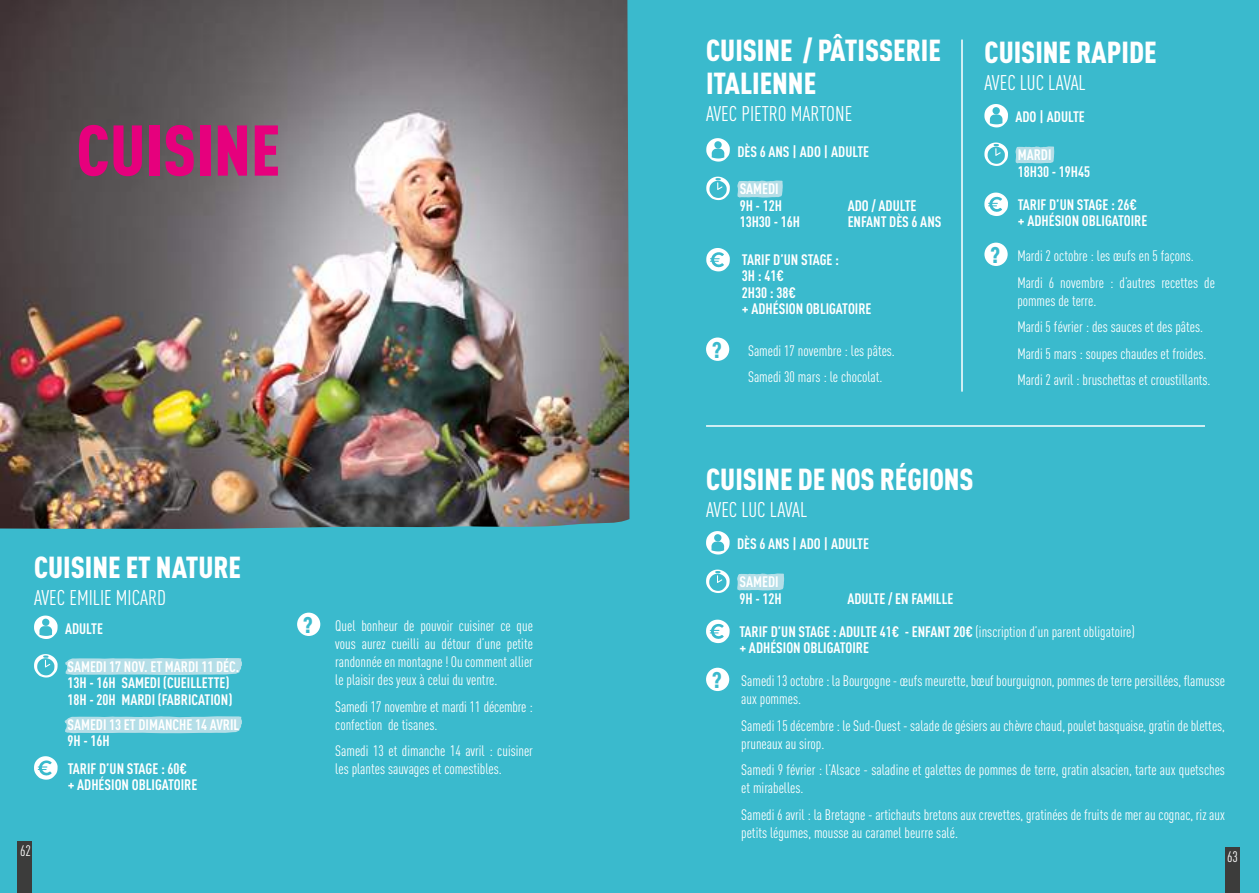
<style>
.page{position:relative;width:1259px;height:893px;background:#3abacd}
.page>*{position:absolute;margin:0;border:0;box-sizing:border-box;transform-origin:0 0}
.t1{font:900 70.5px "DIN Cond";color:#e6007d}
.t2{font:900 30px/33px "DIN Cond";color:#fff}
.t3{font:21px "DIN Cond Regular Alternate";color:#fff}
.t4{font:15px/18px "DIN Cond";color:#fff}
.t5{font:700 15px/16.5px "DIN Cond";color:#fff}
.s1{font-weight:900;font-size:22.5px;color:#3abacd}
.s2{font-weight:400}
</style>
<div class="page">
<img style="left:0;top:0;width:629px;height:529px">
<div style="left:17px;top:841px;width:15px;height:52px;background:#3c3c3b"></div>
<div style="left:1225px;top:847px;width:14px;height:46px;background:#3c3c3b"></div>
<svg style="left:737px;top:180px;width:46px;height:18px"></svg>
<svg style="left:706px;top:177px;width:24px;height:23px"></svg>
<svg style="left:706px;top:248px;width:24px;height:23px"></svg>
<svg style="left:706px;top:138px;width:24px;height:24px"></svg>
<div style="left:706px;top:337px;width:23px;height:24px;background:#fff;border-radius:50%"></div>
<svg style="left:737px;top:573px;width:47px;height:17px"></svg>
<svg style="left:706px;top:570px;width:23px;height:23px"></svg>
<svg style="left:706px;top:620px;width:23px;height:23px"></svg>
<svg style="left:706px;top:531px;width:23px;height:23px"></svg>
<div style="left:706px;top:668px;width:23px;height:23px;background:#fff;border-radius:50%"></div>
<svg style="left:1015px;top:146px;width:39px;height:17px"></svg>
<svg style="left:984px;top:143px;width:24px;height:23px"></svg>
<svg style="left:984px;top:193px;width:24px;height:23px"></svg>
<svg style="left:984px;top:104px;width:24px;height:23px"></svg>
<div style="left:984px;top:243px;width:23px;height:23px;background:#fff;border-radius:50%"></div>
<svg style="left:65px;top:658px;width:177px;height:17px"></svg>
<svg style="left:64px;top:716px;width:178px;height:17px"></svg>
<svg style="left:34px;top:654px;width:24px;height:23px"></svg>
<svg style="left:34px;top:756px;width:24px;height:24px"></svg>
<svg style="left:34px;top:616px;width:24px;height:23px"></svg>
<div style="left:297px;top:613px;width:23px;height:23px;background:#fff;border-radius:50%"></div>
<hr style="left:706px;top:425px;width:499px;height:2px;background:#fff">
<hr style="left:961px;top:40px;width:1px;height:352px;background:#fff">
<h1 class="t1" style="left:77px;top:106px;width:205px">CUISINE</h1>
<h2 class="t2" style="left:34px;top:550px;width:208px">CUISINE ET NATURE</h2>
<h3 class="t3" style="left:34px;top:585px;width:134px">AVEC EMILIE MICARD</h3>
<p class="t5" style="left:65px;top:620px;width:39px">ADULTE</p>
<p class="t5" style="left:67px;top:657px;width:173px">SAMEDI 17 NOV. ET MARDI 11 DÉC.<br>13H - 16H SAMEDI (CUEILLETTE)<br>18H - 20H MARDI (FABRICATION)</p>
<p class="t5" style="left:67px;top:715px;width:173px">SAMEDI 13 ET DIMANCHE 14 AVRIL<br>9H - 16H</p>
<p class="t4" style="left:335px;top:617px;width:199px;text-align:justify;text-indent:-33px"><span class="s1">?</span> Quel bonheur de pouvoir cuisiner ce que vous aurez cueilli au détour d’une petite randonnée en montagne ! Ou comment allier le plaisir des yeux à celui du ventre.</p>
<p class="t4" style="left:335px;top:697px;width:199px">Samedi 17 novembre et mardi 11 décembre : confection de tisanes.</p>
<p class="t4" style="left:335px;top:742px;width:199px">Samedi 13 et dimanche 14 avril : cuisiner</p>
<p class="t4" style="left:20px;top:841px;width:12px">62</p>
<p class="t5" style="left:68px;top:760px;width:121px">TARIF D’UN STAGE : 60€</p>
<p class="t4" style="left:335px;top:760px;width:168px">les plantes sauvages et comestibles.</p>
<p class="t5" style="left:68px;top:776px;width:131px">+ ADHÉSION OBLIGATOIRE</p>
<h2 class="t2" style="left:706px;top:33px;width:236px">CUISINE / PÂTISSERIE<br>ITALIENNE</h2>
<h3 class="t3" style="left:706px;top:101px;width:148px">AVEC PIETRO MARTONE</h3>
<p class="t5" style="left:737px;top:142px;width:133px">DÈS 6 ANS | ADO | ADULTE</p>
<p class="t5" style="left:739px;top:180px;width:44px">SAMEDI<br>9H - 12H</p>
<p class="t5" style="left:847px;top:197px;width:70px">ADO / ADULTE</p>
<p class="t5" style="left:739px;top:213px;width:62px">13H30 - 16H</p>
<p class="t5" style="left:847px;top:213px;width:95px">ENFANT DÈS 6 ANS</p>
<p class="t5" style="left:742px;top:251px;width:131px">TARIF D’UN STAGE :<br>3H : 41€<br>2H30 : 38€<br>+ ADHÉSION OBLIGATOIRE</p>
<p class="t4" style="left:748px;top:337px;width:148px;line-height:26.5px;text-indent:-37px"><span class="s1">?</span> Samedi 17 novembre : les pâtes.<br>Samedi 30 mars : le chocolat.</p>
<h2 class="t2" style="left:984px;top:35px;width:173px">CUISINE RAPIDE</h2>
<h3 class="t3" style="left:984px;top:71px;width:103px">AVEC LUC LAVAL</h3>
<p class="t5" style="left:1015px;top:108px;width:71px">ADO | ADULTE</p>
<p class="t5" style="left:1017px;top:146px;width:74px">MARDI<br>18H30 - 19H45</p>
<p class="t5" style="left:1017px;top:196px;width:131px">TARIF D’UN STAGE : 26€ + ADHÉSION OBLIGATOIRE</p>
<p class="t4" style="left:1017px;top:242px;width:199px;line-height:26.5px;text-indent:-27px"><span class="s1">?</span> Mardi 2 octobre : les œufs en 5 façons.<br>Mardi 6 novembre : d’autres recettes de</p>
<p class="t4" style="left:1017px;top:287px;width:195px;line-height:26.5px">pommes de terre.<br>Mardi 5 février : des sauces et des pâtes.<br>Mardi 5 mars : soupes chaudes et froides.<br>Mardi 2 avril : bruschettas et croustillants.</p>
<h2 class="t2" style="left:706px;top:462px;width:269px">CUISINE DE NOS RÉGIONS</h2>
<h3 class="t3" style="left:706px;top:498px;width:103px">AVEC LUC LAVAL</h3>
<p class="t5" style="left:737px;top:535px;width:133px">DÈS 6 ANS | ADO | ADULTE</p>
<p class="t5" style="left:739px;top:573px;width:44px">SAMEDI<br>9H - 12H</p>
<p class="t5" style="left:847px;top:590px;width:107px">ADULTE / EN FAMILLE</p>
<p class="t5" style="left:739px;top:623px;width:397px">TARIF D’UN STAGE : ADULTE 41€ - ENFANT 20€ <span class="s2">(inscription d’un parent obligatoire) </span>+ ADHÉSION OBLIGATOIRE</p>
<p class="t4" style="left:741px;top:672px;width:485px;text-indent:-30px"><span class="s1">?</span> Samedi 13 octobre : la Bourgogne - œufs meurette, bœuf bourguignon, pommes de terre persillées, flamusse aux pommes.</p>
<p class="t4" style="left:741px;top:716px;width:485px">Samedi 15 décembre : le Sud-Ouest - salade de gésiers au chèvre chaud, poulet basquaise, gratin de blettes, pruneaux au sirop.</p>
<p class="t4" style="left:741px;top:761px;width:485px">Samedi 9 février : l’Alsace - saladine et galettes de pommes de terre, gratin alsacien, tarte aux quetsches et mirabelles.</p>
<p class="t4" style="left:741px;top:805px;width:485px">Samedi 6 avril : la Bretagne - artichauts bretons aux crevettes, gratinées de fruits de mer au cognac, riz aux petits légumes, mousse au caramel beurre salé.</p>
<p class="t4" style="left:1227px;top:847px;width:12px">63</p>
</div>
